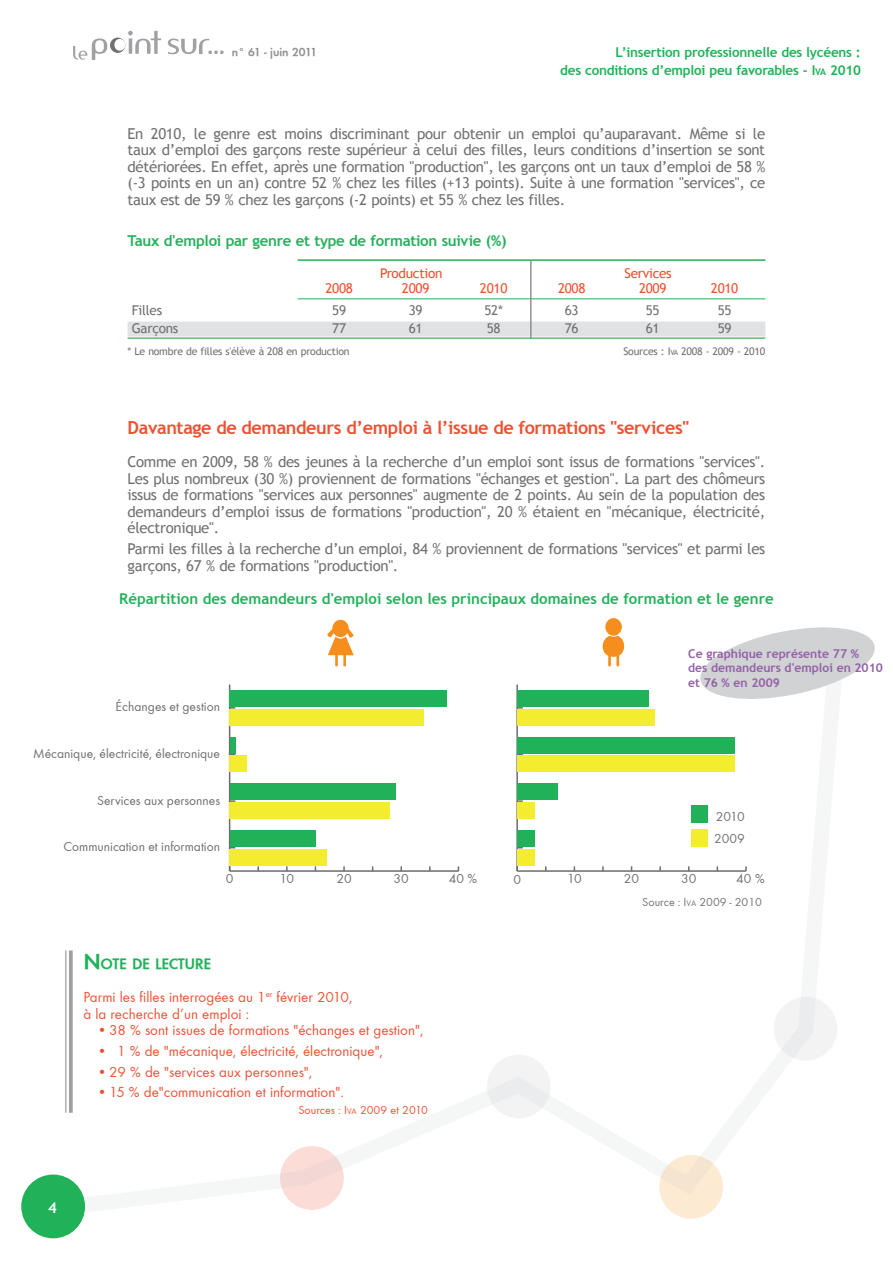
<style>
.page{position:relative;width:893px;height:1263px;background:#fff}
.page>*{position:absolute;margin:0;border:0;box-sizing:border-box;transform-origin:0 0}
.t1{font:700 18px "Trebuchet MS";letter-spacing:-.02em;color:#ef5032}
.t2{font:700 15.75px "Function";letter-spacing:-.03em;color:#21b259}
.t3{font:15px/16.5px "Trebuchet MS";letter-spacing:-.02em;color:#717074;text-align:justify}
.t4{font:15px/16.5px "Function";color:#ef5032}
.t5{font:700 15px "Trebuchet MS";color:#21b259}
.t6{font:700 15px "Trebuchet MS";letter-spacing:-.02em;color:#21b259}
.t7{font:700 15px "Trebuchet MS";color:#fff}
.t8{font:13.5px/22.5px "Function";color:#6c6d70}
.t9{font:700 13.5px/18px "Trebuchet MS";letter-spacing:-.02em;color:#21b259;text-align:right}
.t10{font:13.5px "Trebuchet MS";letter-spacing:-.02em;color:#ef5032}
.t11{font:13.5px "Trebuchet MS";letter-spacing:-.02em;color:#717074}
.t12{font:700 12.15px/14.5px "Trebuchet MS";color:#9460a8}
.t13{font:12px "Function";color:#ef5032}
.t14{font:12px "Function";color:#717074}
.t15{font:700 12px "Function";color:#919295}
.t16{font:10.5px "Trebuchet MS";letter-spacing:-.02em;color:#717074}
.s1{font-style:inherit}
.s2{font-size:9.45px}
.s3{font-size:7.35px}
.s4{color:#fff}
.s5{font-size:22.5px}
.s6{font-size:8.4px}
</style>
<div class="page">
<svg style="left:66px;top:630px;width:771px;height:587px"></svg>
<div style="left:21px;top:1174px;width:64px;height:64px;background:#21b259;border-radius:50%"></div>
<svg style="left:168px;top:39px;width:56px;height:15px"></svg>
<svg style="left:109px;top:37px;width:17px;height:17px"></svg>
<div style="left:108px;top:36px;width:19px;height:18px;border:2px solid #fff;border-radius:50%"></div>
<svg style="left:73px;top:39px;width:34px;height:21px"></svg>
<svg style="left:128px;top:31px;width:33px;height:23px"></svg>
<div style="left:114px;top:39px;width:11px;height:12px;background:#fff;border-radius:50%"></div>
<svg style="left:697px;top:627px;width:178px;height:77px"></svg>
<div style="left:605px;top:618px;width:17px;height:18px;background:#f68e1e;border-radius:50%"></div>
<svg style="left:603px;top:636px;width:21px;height:30px"></svg>
<div style="left:332px;top:620px;width:17px;height:17px;background:#f68e1e;border-radius:50%"></div>
<svg style="left:327px;top:625px;width:27px;height:41px"></svg>
<hr style="left:230px;top:870px;width:228px;height:2px;background:#6c6d70">
<hr style="left:229px;top:684px;width:1px;height:187px;background:#6c6d70">
<div style="left:230px;top:709px;width:194px;height:16px;background:#f4ed2f"></div>
<div style="left:230px;top:755px;width:17px;height:17px;background:#f4ed2f"></div>
<div style="left:230px;top:802px;width:160px;height:17px;background:#f4ed2f"></div>
<div style="left:230px;top:849px;width:97px;height:16px;background:#f4ed2f"></div>
<div style="left:230px;top:690px;width:217px;height:17px;background:#21b259"></div>
<div style="left:230px;top:737px;width:5px;height:16px;background:#21b259"></div>
<div style="left:230px;top:783px;width:166px;height:17px;background:#21b259"></div>
<div style="left:230px;top:830px;width:85px;height:17px;background:#21b259"></div>
<hr style="left:517px;top:870px;width:229px;height:2px;background:#6c6d70">
<hr style="left:516px;top:684px;width:2px;height:187px;background:#6c6d70">
<div style="left:517px;top:709px;width:137px;height:16px;background:#f4ed2f"></div>
<div style="left:517px;top:755px;width:217px;height:17px;background:#f4ed2f"></div>
<div style="left:517px;top:802px;width:17px;height:17px;background:#f4ed2f"></div>
<div style="left:517px;top:849px;width:17px;height:16px;background:#f4ed2f"></div>
<div style="left:517px;top:690px;width:132px;height:17px;background:#21b259"></div>
<div style="left:517px;top:737px;width:217px;height:16px;background:#21b259"></div>
<div style="left:517px;top:783px;width:40px;height:17px;background:#21b259"></div>
<div style="left:517px;top:830px;width:17px;height:17px;background:#21b259"></div>
<div style="left:690px;top:806px;width:17px;height:17px;background:#21b259"></div>
<div style="left:690px;top:829px;width:17px;height:17px;background:#f4ed2f"></div>
<hr style="left:298px;top:259px;width:467px;height:2px;background:#21b259">
<hr style="left:298px;top:298px;width:467px;height:1px;background:#21b259">
<div style="left:128px;top:321px;width:637px;height:15px;background:#e1e2e4"></div>
<hr style="left:128px;top:337px;width:637px;height:2px;background:#5bbd76">
<svg style="left:69px;top:950px;width:4px;height:163px"></svg>
<hr style="left:65px;top:950px;width:1px;height:163px;background:#a1a1a5">
<hr style="left:530px;top:261px;width:2px;height:77px;background:#919295">
<p class="t15" style="left:232px;top:44px;width:87px">n° 61 - juin 2011</p>
<p class="t9" style="left:560px;top:43px;width:302px">L’insertion professionnelle des lycéens :<br>des conditions d’emploi peu favorables - <span class="s1">I</span><span class="s2">va</span> 2010</p>
<p class="t3" style="left:128px;top:125px;width:639px">En 2010, le genre est moins discriminant pour obtenir un emploi qu’auparavant. Même si le taux d’emploi des garçons reste supérieur à celui des filles, leurs conditions d’insertion se sont détériorées. En effet, après une formation "production", les garçons ont un taux d’emploi de 58 % (-3 points en un an) contre 52 % chez les filles (+13 points). Suite à une formation "services", ce taux est de 59 % chez les garçons (-2 points) et 55 % chez les filles.</p>
<p class="t6" style="left:128px;top:232px;width:380px">Taux d'emploi par genre et type de formation suivie (%)</p>
<p class="t10" style="left:380px;top:265px;width:64px">Production</p>
<p class="t10" style="left:624px;top:265px;width:49px">Services</p>
<p class="t10" style="left:325px;top:280px;width:29px">2008</p>
<p class="t10" style="left:402px;top:280px;width:29px">2009</p>
<p class="t10" style="left:480px;top:280px;width:29px">2010</p>
<p class="t10" style="left:558px;top:280px;width:29px">2008</p>
<p class="t10" style="left:639px;top:280px;width:29px">2009</p>
<p class="t10" style="left:711px;top:280px;width:29px">2010</p>
<p class="t11" style="left:132px;top:302px;width:32px">Filles</p>
<p class="t11" style="left:332px;top:302px;width:15px">59</p>
<p class="t11" style="left:409px;top:302px;width:15px">39</p>
<p class="t11" style="left:484px;top:302px;width:20px">52*</p>
<p class="t11" style="left:565px;top:302px;width:15px">63</p>
<p class="t11" style="left:646px;top:302px;width:15px">55</p>
<p class="t11" style="left:718px;top:302px;width:15px">55</p>
<p class="t11" style="left:132px;top:320px;width:48px">Garçons</p>
<p class="t11" style="left:332px;top:320px;width:15px">77</p>
<p class="t11" style="left:409px;top:320px;width:15px">61</p>
<p class="t11" style="left:487px;top:320px;width:15px">58</p>
<p class="t11" style="left:565px;top:320px;width:15px">76</p>
<p class="t11" style="left:646px;top:320px;width:15px">61</p>
<p class="t11" style="left:718px;top:320px;width:15px">59</p>
<p class="t16" style="left:128px;top:345px;width:224px">* Le nombre de filles s'élève à 208 en production</p>
<p class="t16" style="left:623px;top:345px;width:143px">Sources : I<span class="s3">va</span> 2008 - 2009 - 2010</p>
<p class="t1" style="left:128px;top:417px;width:563px">Davantage de demandeurs d’emploi à l’issue de formations "services"</p>
<p class="t3" style="left:128px;top:454px;width:639px">Comme en 2009, 58 % des jeunes à la recherche d’un emploi sont issus de formations "services".<br>Les plus nombreux (30 %) proviennent de formations "échanges et gestion". La part des chômeurs issus de formations "services aux personnes" augmente de 2 points. Au sein de la population des demandeurs d’emploi issus de formations "production", 20 % étaient en "mécanique, électricité, électronique".</p>
<p class="t3" style="left:128px;top:541px;width:639px">Parmi les filles à la recherche d’un emploi, 84 % proviennent de formations "services" et parmi les garçons, 67 % de formations "production".</p>
<p class="t5" style="left:119px;top:590px;width:656px">Répartition des demandeurs d'emploi selon les principaux domaines de formation et le genre</p>
<p class="t8" style="left:116px;top:696px;width:106px">Échanges et gestion</p>
<p class="t8" style="left:33px;top:742px;width:189px">Mécanique, électricité, électronique</p>
<p class="t8" style="left:97px;top:789px;width:124px">Services aux personnes</p>
<p class="t8" style="left:63px;top:836px;width:158px">Communication et information</p>
<p class="t8" style="left:226px;top:867px;width:9px">0</p>
<p class="t8" style="left:280px;top:867px;width:199px">10 <span class="s4">15</span> 20 <span class="s4">25</span> 30 <span class="s4">35</span> 40 %</p>
<p class="t2" style="left:84px;top:954px;width:129px"><span class="s5">N</span>OTE DE LECTURE</p>
<p class="t4" style="left:84px;top:989px;width:271px">Parmi les filles interrogées au 1<sup>er</sup> février 2010, à la recherche d’un emploi :</p>
<p class="t4" style="left:97px;top:1022px;width:328px">• 38 % sont issues de formations "échanges et gestion",</p>
<p class="t4" style="left:97px;top:1043px;width:288px">• 1 % de "mécanique, électricité, électronique",</p>
<p class="t4" style="left:97px;top:1063px;width:217px">• 29 % de "services aux personnes",</p>
<p class="t4" style="left:97px;top:1084px;width:248px">• 15 % de"communication et information".</p>
<p class="t13" style="left:298px;top:1103px;width:131px">Sources : I<span class="s6">va</span> 2009 et 2010</p>
<p class="t7" style="left:48px;top:1198px;width:10px">4</p>
<p class="t12" style="left:688px;top:646px;width:196px">Ce graphique représente 77 %<br>des demandeurs d'emploi en 2010 et 76 % en 2009</p>
<p class="t8" style="left:714px;top:805px;width:32px">2010<br>2009</p>
<p class="t8" style="left:513px;top:868px;width:9px">0</p>
<p class="t8" style="left:546px;top:867px;width:220px"><span class="s4">5</span> 10 <span class="s4">15</span> 20 <span class="s4">25</span> 30 <span class="s4">35</span> 40 %</p>
<p class="t14" style="left:642px;top:895px;width:121px">Source : I<span class="s6">VA</span> 2009 - 2010</p>
</div>
